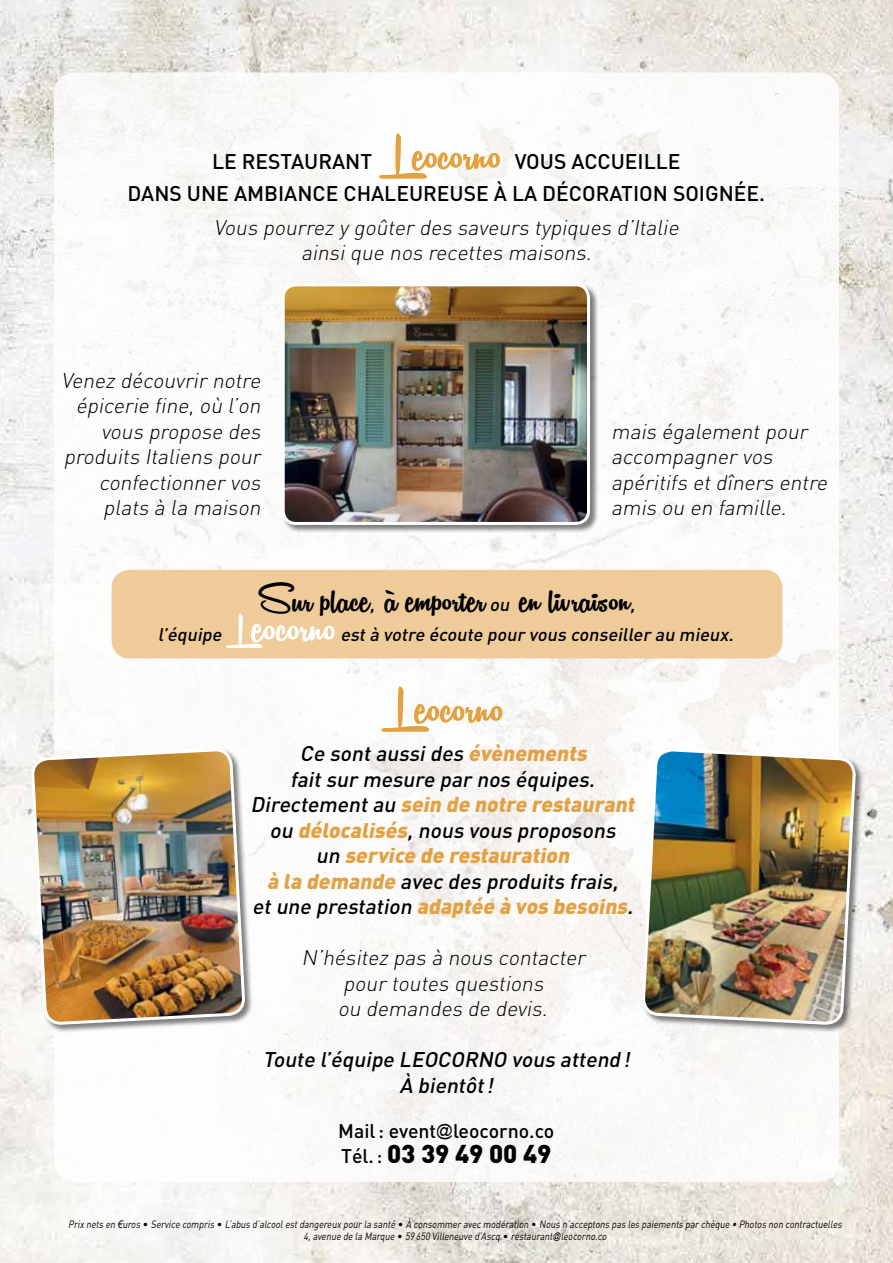
<style>
.page{position:relative;width:893px;height:1263px;background:#fff}
.page>*{position:absolute;margin:0;border:0;box-sizing:border-box;transform-origin:0 0}
.t1{font:55.5px "Remachine Script Personal Use";color:#fff}
.t2{font:45px "Remachine Script Personal Use";color:#000}
.t3{font:900 25.5px "DIN";color:#000}
.t4{font:italic 300 21px/25.5px "DIN";color:#000;text-align:center}
.t5{font:italic 500 21px/25.5px "DIN";color:#000;text-align:center}
.t6{font:500 21px "DIN";letter-spacing:.145em;color:#000}
.t7{font:500 19.5px "DIN";color:#000}
.t8{font:italic 500 18px "DIN";color:#000}
.t9{font:italic 10.5px/12px "DIN";color:#000;text-align:center;scale:.85 1}
.s1{font-size:45px}
.s2{font-weight:900;color:#e2a144}
.s3{font-family:"Arial";font-weight:400;font-size:16.5px}
.s4{font-weight:500;font-size:19.5px}
.s5{font-family:"Arial"}
.s6{font-style:normal}
.s7{font-family:"Arial";font-size:9px}
</style>
<div class="page">
<img style="left:0;top:0;width:893px;height:1263px">
<div style="left:54px;top:72px;width:785px;height:1110px;background:#fff;border-radius:21px"></div>
<svg style="left:379px;top:132px;width:121px;height:47px"></svg>
<svg style="left:381px;top:686px;width:121px;height:46px"></svg>
<div style="left:642px;top:748px;width:222px;height:285px;background:#000;opacity:.5"></div>
<img style="left:640px;top:661px;width:217px;height:451px">
<div style="left:31px;top:748px;width:223px;height:285px;background:#000;opacity:.5"></div>
<img style="left:32px;top:749px;width:212px;height:374px">
<div style="left:281px;top:283px;width:318px;height:250px;background:#000;opacity:.5"></div>
<img style="left:283px;top:285px;width:305px;height:238px">
<div style="left:282px;top:283px;width:308px;height:242px;border:3px solid #fff;border-radius:13px"></div>
<div style="left:112px;top:570px;width:670px;height:88px;background:#efcb9a;border-radius:18px"></div>
<p class="t6" style="left:212px;top:148px;width:157px">LE RESTAURANT</p>
<p class="t6" style="left:515px;top:148px;width:71px">VOUSACC</p>
<p class="t6" style="left:611px;top:148px;width:71px">UEILLE</p>
<p class="t6" style="left:127px;top:180px;width:121px">DANS UNE AMBIA</p>
<p class="t6" style="left:297px;top:180px;width:285px">NCE CHALEUREUSE À LA DÉCORATIO</p>
<p class="t6" style="left:653px;top:180px;width:33px">N SOIG</p>
<p class="t6" style="left:719px;top:180px;width:45px">NÉE.</p>
<p class="t4" style="left:214px;top:214px;width:471px">Vous pourrez y goûter des saveurs typiques d’Italie ainsique nos recettes maisons.</p>
<p class="t4" style="left:61px;top:367px;width:205px;text-align:right">Venez découvrir notre épicerie fine,où l’on vous propose des produits Italiens pour confectionner vos plats à la maison</p>
<p class="t4" style="left:611px;top:418px;width:222px;text-align:left">mais égalementpour accompagner vos apéritifs etdîners entre amis ou en famille.</p>
<h2 class="t2" style="left:258px;top:573px;width:229px">Sur place à emporter</h2>
<p class="t8" style="left:489px;top:593px;width:25px">ou</p>
<h2 class="t2" style="left:519px;top:573px;width:112px">en livraison</h2>
<p class="t8" style="left:370px;top:593px;width:10px">,</p>
<p class="t8" style="left:630px;top:593px;width:10px">,</p>
<h1 class="t1" style="left:226px;top:594px;width:112px"><span class="s1">L</span>eocorno</h1>
<p class="t8" style="left:340px;top:623px;width:393px">està votre écoute pour vous conseiller au mieux.</p>
<p class="t8" style="left:158px;top:623px;width:69px">l’équipe</p>
<p class="t5" style="left:251px;top:740px;width:390px">Ce sontaussides <span class="s2">évènements<br></span>faitsur mesure par nos équipes.<br>Directementau <span class="s2">sein de notre restaurant </span>ou <span class="s2">délocalisés</span>,nous vous proposons<br>un <span class="s2">service de restauration<br>à la demande</span> avec des produits frais, etune prestation <span class="s2">adaptée à vos besoins</span>.</p>
<p class="t4" style="left:302px;top:945px;width:289px">N’hésitez pas à nous contacter pour toutes questions<br>ou demandes de devis.</p>
<p class="t5" style="left:263px;top:1046px;width:373px">Toute l’équipe LEOCORNO vous attend!<br>À bientôt!</p>
<p class="t7" style="left:338px;top:1118px;width:218px">MAIL: EVENT<span class="s3">@</span>LEOCORNO.CO</p>
<p class="t3" style="left:341px;top:1137px;width:212px"><span class="s4">TÉL. :</span> 03 39 49 00 49</p>
<p class="t9" style="left:68px;top:1218px;width:914px">Prix nets en <span class="s5">€</span>uros <span class="s6">•</span> Service compris <span class="s6">•</span> L’abus d’alcoolestdangereux pourla santé <span class="s6">•</span> à consommeravec modération <span class="s6">•</span> Nous n’acceptons pas les paiements parchèque • Photos non contractuelles<br>4,avenue de la Marque <span class="s6">•</span> 59650 Villeneuve d’Ascq <span class="s6">•</span> restaurant<span class="s7">@</span>leocorno.co</p>
</div>
